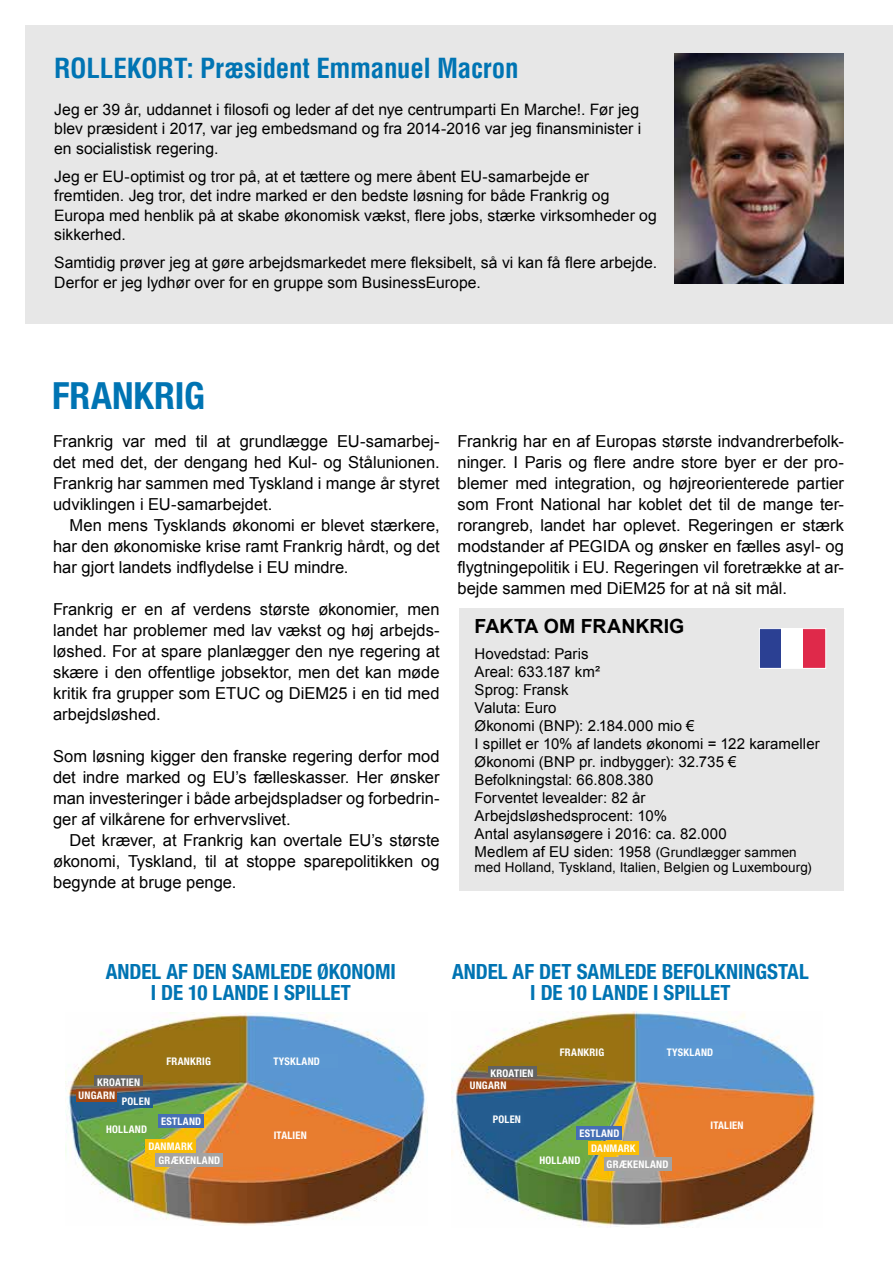
<style>
.page{position:relative;width:893px;height:1263px;background:#fff}
.page>*{position:absolute;margin:0;border:0;box-sizing:border-box;transform-origin:0 0}
.t1{font:700 condensed 37.5px "Helvetica Neue";color:#0074b3}
.t2{font:700 condensed 27px "Helvetica";letter-spacing:-.01em;color:#0074b3}
.t3{font:700 condensed 21px/21px "Helvetica Neue";color:#0074b3;text-align:center}
.t4{font:700 19.5px "Arial";letter-spacing:.005em;color:#000}
.t5{font:16.5px/21px "Arial";color:#000;text-align:justify}
.t6{font:15.75px/19.5px "Arial";color:#000}
.t7{font:15px/18px "Arial";letter-spacing:.005em;color:#000}
.t8{font:13.5px "Arial";letter-spacing:.005em;color:#000}
.t9{font:700 condensed 10.5px "Helvetica Neue";letter-spacing:.02em;color:#fff}
.s1{font-size:13.5px}
</style>
<div class="page">
<img style="left:451px;top:1012px;width:365px;height:215px">
<img style="left:65px;top:1012px;width:362px;height:214px">
<div style="left:459px;top:608px;width:385px;height:282px;background:#e7e7e7"></div>
<div style="left:759px;top:629px;width:22px;height:39px;background:#2b4093"></div>
<div style="left:781px;top:629px;width:23px;height:39px;background:#fff"></div>
<div style="left:804px;top:629px;width:22px;height:39px;background:#df294a"></div>
<div style="left:759px;top:628px;width:67px;height:41px;border:1px solid #fff"></div>
<div style="left:604px;top:1157px;width:67px;height:14px;background:#a3a3a3"></div>
<div style="left:664px;top:1045px;width:67px;height:14px;background:#5b98d2"></div>
<div style="left:708px;top:1118px;width:38px;height:14px;background:#e87c30"></div>
<div style="left:588px;top:1141px;width:50px;height:13px;background:#fabe06"></div>
<div style="left:577px;top:1125px;width:45px;height:14px;background:#466fb5"></div>
<div style="left:537px;top:1153px;width:46px;height:14px;background:#6daa45"></div>
<div style="left:490px;top:1111px;width:34px;height:14px;background:#255e91"></div>
<div style="left:470px;top:1081px;width:36px;height:8px;background:#9c4716"></div>
<div style="left:488px;top:1066px;width:48px;height:11px;background:#626362"></div>
<div style="left:557px;top:1045px;width:50px;height:14px;background:#987314"></div>
<div style="left:156px;top:1153px;width:67px;height:14px;background:#a3a3a3"></div>
<div style="left:270px;top:1054px;width:68px;height:13px;background:#5b98d2"></div>
<div style="left:271px;top:1128px;width:39px;height:14px;background:#e87c30"></div>
<div style="left:146px;top:1138px;width:50px;height:14px;background:#fabe06"></div>
<div style="left:158px;top:1114px;width:46px;height:14px;background:#466fb5"></div>
<div style="left:103px;top:1122px;width:47px;height:13px;background:#6daa45"></div>
<div style="left:119px;top:1094px;width:34px;height:14px;background:#255e91"></div>
<div style="left:76px;top:1089px;width:41px;height:12px;background:#9c4716"></div>
<div style="left:94px;top:1074px;width:49px;height:11px;background:#626362"></div>
<div style="left:164px;top:1054px;width:50px;height:14px;background:#987314"></div>
<div style="left:26px;top:26px;width:867px;height:298px;background:#e7e7e7"></div>
<img style="left:674px;top:53px;width:169px;height:230px">
<h2 class="t2" style="left:54px;top:52px;width:466px">ROLLEKORT: Præsident Emmanuel Macron</h2>
<p class="t6" style="left:54px;top:100px;width:589px">Jeg er 39 år, uddannet i filosofi og leder af det nye centrumparti En Marche!. Før jeg blev præsident i 2017, var jeg embedsmand og fra 2014-2016 var jeg finansminister i en socialistisk regering.</p>
<p class="t6" style="left:54px;top:167px;width:604px">Jeg er EU-optimist og tror på, at et tættere og mere åbent EU-samarbejde er fremtiden. Jeg tror, det indre marked er den bedste løsning for både Frankrig og Europa med henblik på at skabe økonomisk vækst, flere jobs, stærke virksomheder og sikkerhed.</p>
<p class="t6" style="left:54px;top:253px;width:604px">Samtidig prøver jeg at gøre arbejdsmarkedet mere fleksibelt, så vi kan få flere arbejde.<br>Derfor er jeg lydhør over for en gruppe som BusinessEurope.</p>
<h1 class="t1" style="left:52px;top:373px;width:154px">FRANKRIG</h1>
<p class="t5" style="left:53px;top:431px;width:388px">Frankrig var med til at grundlægge EU-samarbej&shy;det med det, der dengang hed Kul- og Stålunionen.<br>Frankrig har sammen med Tyskland i mange år styret udviklingen i EU-samarbejdet.</p>
<p class="t5" style="left:53px;top:515px;width:388px;text-indent:16px">Men mens Tysklands økonomi er blevet stærkere, har den økonomiske krise ramt Frankrig hårdt, og det har gjort landets indflydelse i EU mindre.</p>
<p class="t5" style="left:53px;top:599px;width:388px">Frankrig er en af verdens største økonomier, men landet har problemer med lav vækst og høj arbejds&shy;løshed. For at spare planlægger den nye regering at skære i den offentlige jobsektor, men det kan møde kritik fra grupper som ETUC og DiEM25 i en tid med arbejdsløshed.</p>
<p class="t5" style="left:53px;top:746px;width:388px">Som løsning kigger den franske regering derfor mod det indre marked og EU’s fælleskasser. Her ønsker man investeringer i både arbejdspladser og forbedrin&shy;ger af vilkårene for erhvervslivet.</p>
<p class="t5" style="left:53px;top:830px;width:388px;text-indent:16px">Det kræver, at Frankrig kan overtale EU’s største økonomi, Tyskland, til at stoppe sparepolitikken og begynde at bruge penge.</p>
<p class="t5" style="left:458px;top:431px;width:388px">Frankrig har en af Europas største indvandrerbefolk&shy;ninger. I Paris og flere andre store byer er der pro&shy;blemer med integration, og højreorienterede partier som Front National har koblet det til de mange ter&shy;rorangreb, landet har oplevet. Regeringen er stærk modstander af PEGIDA og ønsker en fælles asyl- og flygtningepolitik i EU. Regeringen vil foretrække at ar&shy;bejde sammen med DiEM25 for at nå sit mål.</p>
<p class="t4" style="left:475px;top:613px;width:211px">FAKTA OM FRANKRIG</p>
<p class="t7" style="left:475px;top:645px;width:347px">Hovedstad: Paris<br>Areal: 633.187 km²<br>Sprog: Fransk<br>Valuta: Euro<br>Økonomi (BNP): 2.184.000 mio €<br>I spillet er 10% af landets økonomi = 122 karameller<br>Økonomi (BNP pr. indbygger): 32.735 €<br>Befolkningstal: 66.808.380<br>Forventet levealder: 82 år<br>Arbejdsløshedsprocent: 10%<br>Antal asylansøgere i 2016: ca. 82.000<br>Medlem af EU siden: 1958 <span class="s1">(Grundlægger sammen</span></p>
<p class="t8" style="left:475px;top:859px;width:339px">med Holland, Tyskland, Italien, Belgien og Luxembourg)</p>
<p class="t3" style="left:106px;top:961px;width:292px">ANDEL AF DEN SAMLEDE ØKONOMI<br>I DE 10 LANDE I SPILLET</p>
<p class="t3" style="left:452px;top:961px;width:358px">ANDEL AF DET SAMLEDE BEFOLKNINGSTAL<br>I DE 10 LANDE I SPILLET</p>
<p class="t9" style="left:166px;top:1055px;width:46px">FRANKRIG</p>
<p class="t9" style="left:273px;top:1055px;width:48px">TYSKLAND</p>
<p class="t9" style="left:560px;top:1046px;width:46px">FRANKRIG</p>
<p class="t9" style="left:667px;top:1046px;width:48px">TYSKLAND</p>
<p class="t9" style="left:97px;top:1075px;width:44px">KROATIEN</p>
<p class="t9" style="left:79px;top:1089px;width:38px">UNGARN</p>
<p class="t9" style="left:122px;top:1095px;width:30px">POLEN</p>
<p class="t9" style="left:491px;top:1067px;width:44px">KROATIEN</p>
<p class="t9" style="left:470px;top:1079px;width:38px">UNGARN</p>
<p class="t9" style="left:106px;top:1123px;width:42px">HOLLAND</p>
<p class="t9" style="left:161px;top:1115px;width:42px">ESTLAND</p>
<p class="t9" style="left:274px;top:1129px;width:35px">ITALIEN</p>
<p class="t9" style="left:493px;top:1112px;width:30px">POLEN</p>
<p class="t9" style="left:579px;top:1126px;width:42px">ESTLAND</p>
<p class="t9" style="left:710px;top:1119px;width:35px">ITALIEN</p>
<p class="t9" style="left:148px;top:1139px;width:46px">DANMARK</p>
<p class="t9" style="left:591px;top:1141px;width:46px">DANMARK</p>
<p class="t9" style="left:158px;top:1154px;width:63px">GRÆKENLAND</p>
<p class="t9" style="left:539px;top:1154px;width:42px">HOLLAND</p>
<p class="t9" style="left:607px;top:1158px;width:63px">GRÆKENLAND</p>
</div>
